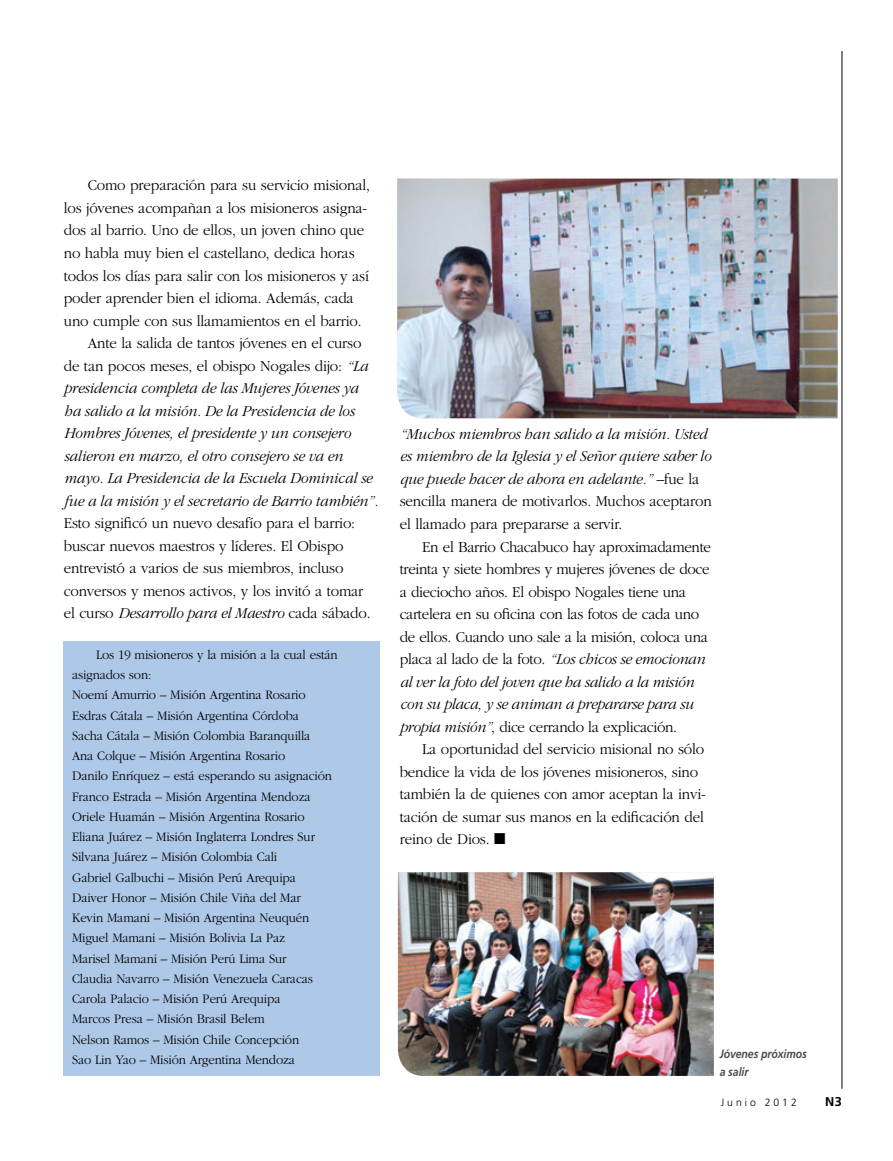
<style>
.page{position:relative;width:893px;height:1161px;background:#fff}
.page>*{position:absolute;margin:0;border:0;box-sizing:border-box;transform-origin:0 0}
.t1{font:300 15.75px/22.5px "Garamond";letter-spacing:-.01em;color:#000;scale:.95 1}
.t2{font:italic 300 15.75px/22.5px "Garamond";letter-spacing:-.01em;color:#000;scale:.95 1}
.t3{font:300 13.5px/20.2px "Garamond";letter-spacing:-.01em;color:#000;scale:.95 1}
.t4{font:700 12.75px "Frutiger";color:#000}
.t5{font:italic 700 12px/18px "Frutiger";letter-spacing:-.01em;color:#4d4d4f;scale:.88 1}
.t6{font:300 10.5px "Frutiger";letter-spacing:.28em;color:#000}
.s1{font-style:italic}
.s2{font-style:normal}
</style>
<div class="page">
<hr style="left:842px;top:51px;width:1px;height:1038px;background:#000">
<div style="left:64px;top:641px;width:316px;height:435px;background:#aec8e8"></div>
<img style="left:397px;top:179px;width:441px;height:239px">
<img style="left:398px;top:872px;width:316px;height:204px">
<p class="t1" style="left:88px;top:174px;width:299px">Como preparación para su servicio misional,</p>
<p class="t1" style="left:64px;top:197px;width:321px">los jóvenes acompañan a los misioneros asigna-</p>
<p class="t1" style="left:64px;top:219px;width:318px">dos al barrio. Uno de ellos, un joven chino que</p>
<p class="t1" style="left:64px;top:242px;width:308px">no habla muy bien el castellano, dedica horas</p>
<p class="t1" style="left:64px;top:264px;width:323px">todos los días para salir con los misioneros y así</p>
<p class="t1" style="left:64px;top:287px;width:307px">poder aprender bien el idioma. Además, cada</p>
<p class="t1" style="left:64px;top:309px;width:315px">uno cumple con sus llamamientos en el barrio.</p>
<p class="t1" style="left:88px;top:332px;width:290px">Ante la salida de tantos jóvenes en el curso</p>
<p class="t1" style="left:64px;top:354px;width:322px">de tan pocos meses, el obispo Nogales dijo: <span class="s1">“La</span></p>
<p class="t2" style="left:64px;top:377px;width:312px">presidencia completa de las Mujeres Jóvenes ya</p>
<p class="t2" style="left:64px;top:399px;width:307px">ha salido a la misión. De la Presidencia de los</p>
<p class="t2" style="left:64px;top:422px;width:303px">Hombres Jóvenes, el presidente y un consejero</p>
<p class="t2" style="left:64px;top:444px;width:295px">salieron en marzo, el otro consejero se va en</p>
<p class="t2" style="left:64px;top:467px;width:326px">mayo. La Presidencia de la Escuela Dominical se</p>
<p class="t2" style="left:64px;top:489px;width:332px">fue a la misión y el secretario de Barrio también”.</p>
<p class="t1" style="left:64px;top:512px;width:325px">Esto significó un nuevo desafío para el barrio: buscar nuevos maestros y líderes. El Obispo entrevistó a varios de sus miembros, incluso conversos y menos activos, y los invitó a tomar el curso <span class="s1">Desarrollo para el Maestro</span> cada sábado.</p>
<p class="t3" style="left:72px;top:644px;width:281px;text-indent:24px">Los 19 misioneros y la misión a la cual están asignados son:<br>Noemí Amurrio – Misión Argentina Rosario Esdras Cátala – Misión Argentina Córdoba<br>Sacha Cátala – Misión Colombia Baranquilla<br>Ana Colque – Misión Argentina Rosario<br>Danilo Enríquez – está esperando su asignación Franco Estrada – Misión Argentina Mendoza Oriele Huamán – Misión Argentina Rosario Eliana Juárez – Misión Inglaterra Londres Sur Silvana Juárez – Misión Colombia Cali<br>Gabriel Galbuchi – Misión Perú Arequipa<br>Daiver Honor – Misión Chile Viña del Mar<br>Kevin Mamani – Misión Argentina Neuquén Miguel Mamani – Misión Bolivia La Paz<br>Marisel Mamani – Misión Perú Lima Sur<br>Claudia Navarro – Misión Venezuela Caracas Carola Palacio – Misión Perú Arequipa<br>Marcos Presa – Misión Brasil Belem<br>Nelson Ramos – Misión Chile Concepción<br>Sao Lin Yao – Misión Argentina Mendoza</p>
<p class="t2" style="left:400px;top:423px;width:330px">“Muchos miembros han salido a la misión. Usted es miembro de la Iglesia y el Señor quiere saber lo que puede hacer de ahora en adelante.” <span class="s2">–fue la sencilla manera de motivarlos. Muchos aceptaron el llamado para prepararse a servir.</span></p>
<p class="t1" style="left:400px;top:535px;width:329px;text-indent:23px">En el Barrio Chacabuco hay aproximadamente treinta y siete hombres y mujeres jóvenes de doce a dieciocho años. El obispo Nogales tiene una cartelera en su oficina con las fotos de cada uno de ellos. Cuando uno sale a la misión, coloca una placa al lado de la foto. <span class="s1">“Los chicos se emocionan al ver la foto del joven que ha salido a la misión con su placa, y se animan a prepararse para su propia misión”</span>, dice cerrando la explicación.</p>
<p class="t1" style="left:400px;top:738px;width:324px;text-indent:23px">La oportunidad del servicio misional no sólo bendice la vida de los jóvenes misioneros, sino también la de quienes con amor aceptan la invi&shy;tación de sumar sus manos en la edificación del reino de Dios. ■</p>
<p class="t5" style="left:720px;top:1044px;width:100px">Jóvenes próximos a salir</p>
<p class="t6" style="left:721px;top:1096px;width:78px">Junio 2012</p>
<p class="t4" style="left:825px;top:1094px;width:18px">N3</p>
</div>
